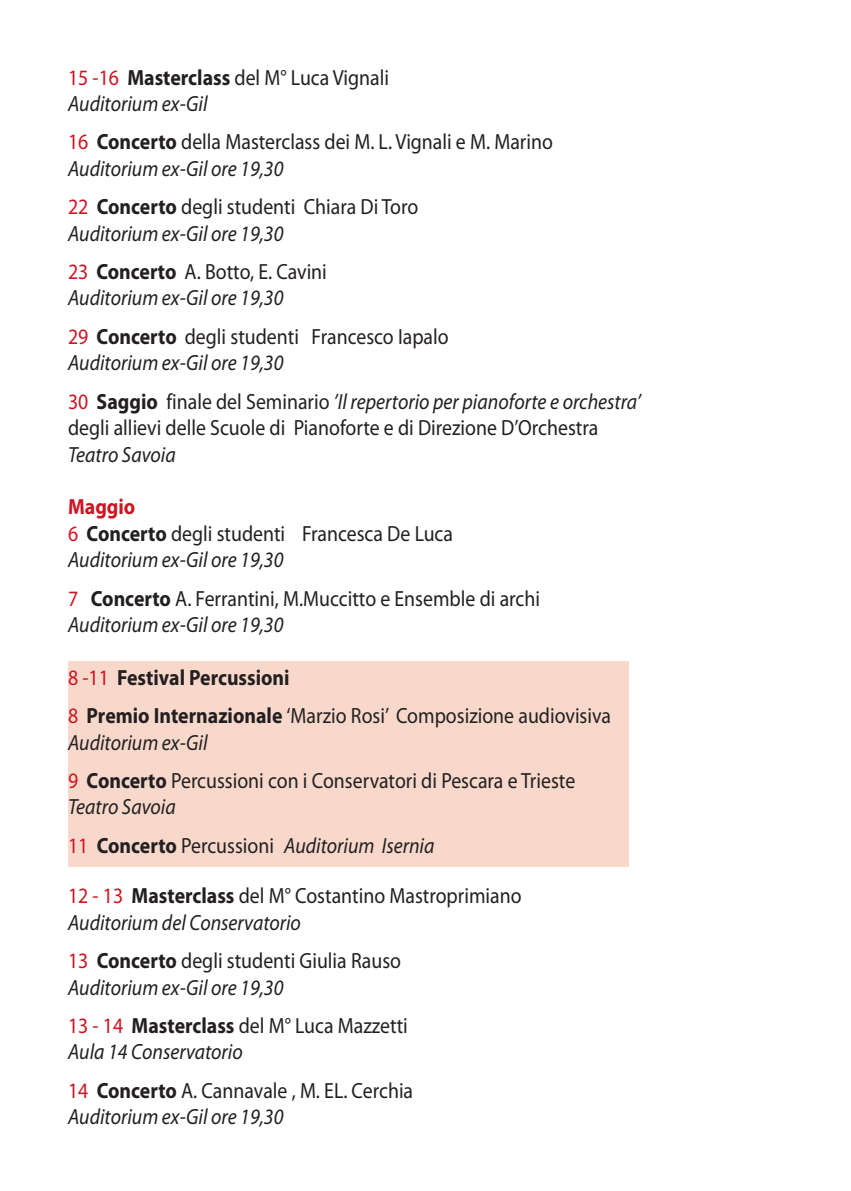
<style>
.page{position:relative;width:851px;height:1191px;background:#fff}
.page>*{position:absolute;margin:0;border:0;box-sizing:border-box;transform-origin:0 0}
.t1{font:22px/26.4px "Myriad Pro";color:#231f20;scale:.9 1}
.t2{font:italic 22px/26.4px "Myriad Pro";color:#231f20;scale:.9 1}
.t3{font:700 22px/38.4px "Myriad Pro";color:#231f20;scale:.9 1}
.s1{color:#cd1522}
.s2{font-weight:700}
.s3{font-style:italic}
.s4{font-style:normal;color:#cd1522}
.s5{font-weight:700;font-style:normal}
.s6{font-style:normal}
.s7{font-weight:700;color:#cd1522}
.s8{font-weight:400;color:#cd1522}
.s9{font-weight:400}
</style>
<div class="page">
<div style="left:68px;top:661px;width:560px;height:205px;background:#f7d8cb"></div>
<p class="t1" style="left:68px;top:66px;width:358px"><span class="s1">15 -16</span> <span class="s2">Masterclass</span> del M° Luca Vignali<br><span class="s3">Auditorium ex-Gil</span></p>
<p class="t1" style="left:68px;top:131px;width:540px"><span class="s1">16</span> <span class="s2">Concerto</span> della Masterclass dei M. L. Vignali e M. Marino<br><span class="s3">Auditorium ex-Gil ore 19,30</span></p>
<p class="t1" style="left:68px;top:195px;width:390px"><span class="s1">22</span> <span class="s2">Concerto</span> degli studenti Chiara Di Toro<br><span class="s3">Auditorium ex-Gil ore 19,30</span></p>
<p class="t2" style="left:68px;top:260px;width:289px"><span class="s4">23</span> <span class="s5">Concerto</span> <span class="s6">A. Botto, E. Cavini<br></span>Auditorium ex-Gil ore 19,30</p>
<p class="t1" style="left:68px;top:325px;width:424px"><span class="s1">29</span> <span class="s2">Concerto</span> degli studenti Francesco Iapalo<br><span class="s3">Auditorium ex-Gil ore 19,30</span></p>
<p class="t1" style="left:68px;top:390px;width:638px"><span class="s1">30</span> <span class="s2">Saggio</span> finale del Seminario <span class="s3">’Il repertorio per pianoforte e orchestra’ </span>degli allievi delle Scuole di Pianoforte e di Direzione D’Orchestra</p>
<p class="t2" style="left:68px;top:442px;width:121px">Teatro Savoia</p>
<p class="t1" style="left:68px;top:495px;width:429px"><span class="s7">Maggio<br></span><span class="s1">6</span> <span class="s2">Concerto</span> degli studenti Francesca De Luca<br><span class="s3">Auditorium ex-Gil ore 19,30</span></p>
<p class="t1" style="left:68px;top:586px;width:526px"><span class="s1">7</span> <span class="s2">Concerto</span> A. Ferrantini, M.Muccitto e Ensemble di archi<br><span class="s3">Auditorium ex-Gil ore 19,30</span></p>
<p class="t3" style="left:68px;top:660px;width:604px"><span class="s8">8 -11</span> Festival Percussioni<br><span class="s8">8</span> Premio Internazionale <span class="s9">‘Marzio Rosi’ Composizione audiovisiva</span></p>
<p class="t1" style="left:68px;top:724px;width:565px;line-height:38.4px"><span class="s3">Auditorium ex-Gil<br></span><span class="s1">9</span> <span class="s2">Concerto</span> Percussioni con i Conservatori di Pescara e Trieste</p>
<p class="t2" style="left:68px;top:789px;width:408px;line-height:38.4px">Teatro Savoia<br><span class="s4">11</span> <span class="s5">Concerto</span> <span class="s6">Percussioni</span> Auditorium Isernia</p>
<p class="t1" style="left:68px;top:884px;width:505px"><span class="s1">12 - 13</span> <span class="s2">Masterclass</span> del M° Costantino Mastroprimiano<br><span class="s3">Auditorium del Conservatorio</span></p>
<p class="t1" style="left:68px;top:949px;width:371px"><span class="s1">13</span> <span class="s2">Concerto</span> degli studenti Giulia Rauso<br><span class="s3">Auditorium ex-Gil ore 19,30</span></p>
<p class="t2" style="left:68px;top:1014px;width:379px"><span class="s4">13 - 14</span> <span class="s5">Masterclass</span> <span class="s6">del M° Luca Mazzetti<br></span>Aula 14 Conservatorio</p>
<p class="t1" style="left:68px;top:1079px;width:385px"><span class="s1">14</span> <span class="s2">Concerto</span> A. Cannavale , M. EL. Cerchia<br><span class="s3">Auditorium ex-Gil ore 19,30</span></p>
</div>
